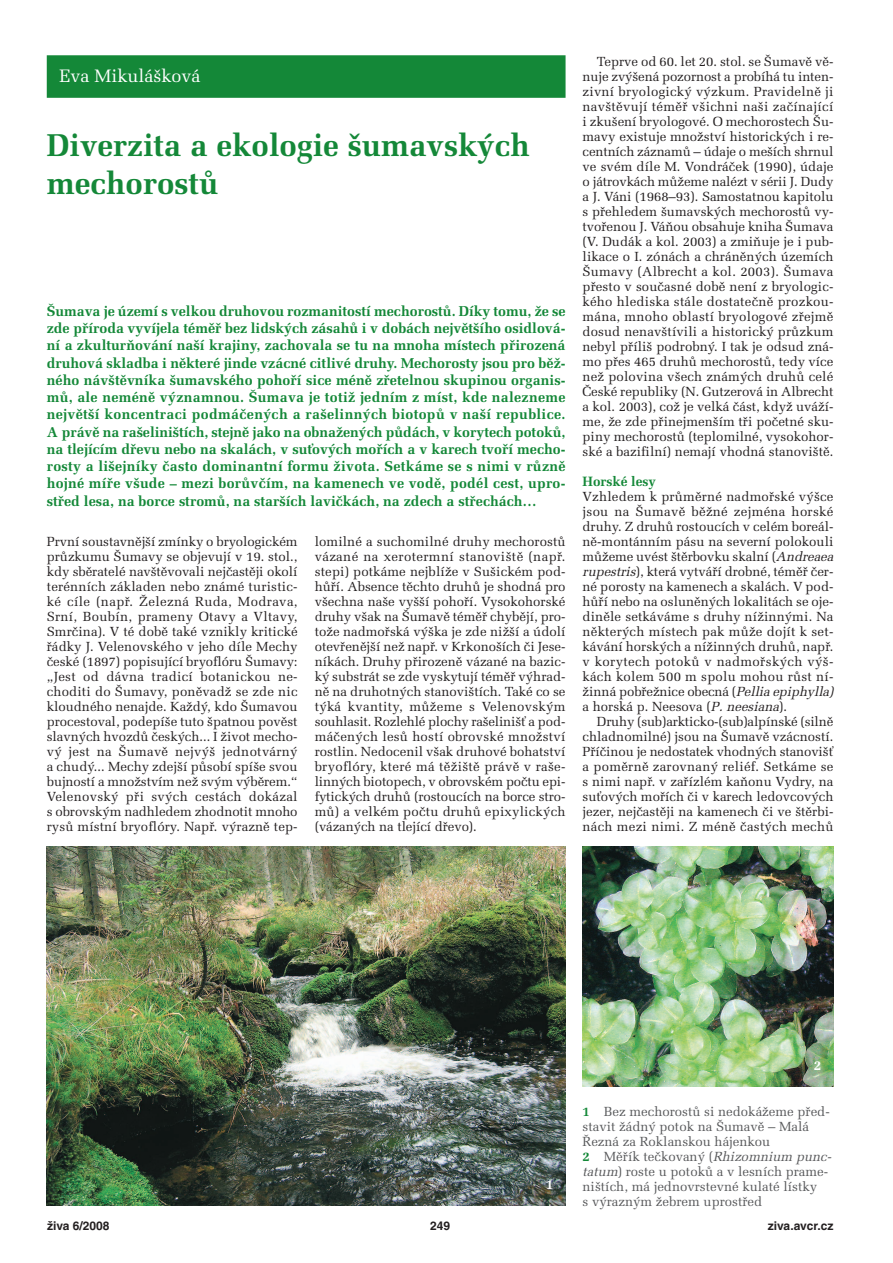
<style>
.page{position:relative;width:893px;height:1263px;background:#fff}
.page>*{position:absolute;margin:0;border:0;box-sizing:border-box;transform-origin:0 0}
.t1{font:700 31.5px/37.5px "Melior CE";color:#148838}
.t2{font:18px "Melior CE";color:#fff}
.t3{font:700 14.25px/17.2px "Melior CE";color:#148838;text-align:justify}
.t4{font:700 13.5px "Melior CE";color:#148838}
.t5{font:700 13.5px "Melior CE";color:#fff}
.t6{font:13.2px/15px "Melior CE";color:#231f20;text-align:justify}
.t7{font:13.2px/15px "Melior CE";color:#57585a}
.t8{font:700 12px "Helvetica CE";color:#231f20}
.s1{font-style:italic}
.s2{font-weight:700;color:#148838}
</style>
<div class="page">
<div style="left:47px;top:55px;width:519px;height:43px;background:#148838"></div>
<img style="left:47px;top:846px;width:519px;height:359px">
<img style="left:583px;top:846px;width:250px;height:240px">
<h2 class="t2" style="left:60px;top:70px;width:143px">Eva Mikulášková</h2>
<h1 class="t1" style="left:47px;top:130px;width:485px">Diverzita a ekologie šumavských mechorostů</h1>
<p class="t3" style="left:47px;top:304px;width:520px">Šumava je území s velkou druhovou rozmanitostí mechorostů. Díky tomu, že se zde příroda vyvíjela téměř bez lidských zásahů i v dobách největšího osidlová&shy;ní a zkulturňování naší krajiny, zachovala se tu na mnoha místech přirozená druhová skladba i některé jinde vzácné citlivé druhy. Mechorosty jsou pro běž&shy;ného návštěvníka šumavského pohoří sice méně zřetelnou skupinou organis&shy;mů, ale neméně významnou. Šumava je totiž jedním z míst, kde nalezneme největší koncentraci podmáčených a rašelinných biotopů v naší republice.<br>A právě na rašeliništích, stejně jako na obnažených půdách, v korytech potoků, na tlejícím dřevu nebo na skalách, v suťových mořích a v karech tvoří mecho&shy;rosty a lišejníky často dominantní formu života. Setkáme se s nimi v různě hojné míře všude – mezi borůvčím, na kamenech ve vodě, podél cest, upro&shy;střed lesa, na borce stromů, na starších lavičkách, na zdech a střechách…</p>
<p class="t6" style="left:47px;top:536px;width:252px">První soustavnější zmínky o bryologickém průzkumu Šumavy se objevují v 19. stol., kdy sběratelé navštěvovali nejčastěji okolí terénních základen nebo známé turistic&shy;ké cíle (např. Železná Ruda, Modrava, Srní, Boubín, prameny Otavy a Vltavy, Smrčina). V té době také vznikly kritické řádky J. Velenovského v jeho díle Mechy české (1897) popisující bryoflóru Šumavy: „Jest od dávna tradicí botanickou ne&shy;choditi do Šumavy, poněvadž se zde nic kloudného nenajde. Každý, kdo Šumavou procestoval, podepíše tuto špatnou pověst slavných hvozdů českých... I život mecho&shy;vý jest na Šumavě nejvýš jednotvárný a chudý... Mechy zdejší působí spíše svou bujností a množstvím než svým výběrem.“ Velenovský při svých cestách dokázal s obrovským nadhledem zhodnotit mnoho rysů místní bryoflóry. Např. výrazně tep-</p>
<p class="t6" style="left:315px;top:536px;width:252px">lomilné a suchomilné druhy mechorostů vázané na xerotermní stanoviště (např. stepi) potkáme nejblíže v Sušickém pod&shy;hůří. Absence těchto druhů je shodná pro všechna naše vyšší pohoří. Vysokohorské druhy však na Šumavě téměř chybějí, pro&shy;tože nadmořská výška je zde nižší a údolí otevřenější než např. v Krkonoších či Jese&shy;níkách. Druhy přirozeně vázané na bazic&shy;ký substrát se zde vyskytují téměř výhrad&shy;ně na druhotných stanovištích. Také co se týká kvantity, můžeme s Velenovským souhlasit. Rozlehlé plochy rašelinišť a pod&shy;máčených lesů hostí obrovské množství rostlin. Nedocenil však druhové bohatství bryoflóry, které má těžiště právě v raše&shy;linných biotopech, v obrovském počtu epi&shy;fytických druhů (rostoucích na borce stro&shy;mů) a velkém počtu druhů epixylických (vázaných na tlející dřevo).</p>
<p class="t6" style="left:583px;top:56px;width:252px;text-indent:14px">Teprve od 60. let 20. stol. se Šumavě vě&shy;nuje zvýšená pozornost a probíhá tu inten&shy;zivní bryologický výzkum. Pravidelně ji navštěvují téměř všichni naši začínající i zkušení bryologové. O mechorostech Šu&shy;mavy existuje množství historických i re&shy;centních záznamů – údaje o meších shrnul ve svém díle M. Vondráček (1990), údaje o játrovkách můžeme nalézt v sérii J. Dudy a J. Váni (1968–93). Samostatnou kapitolu s přehledem šumavských mechorostů vy&shy;tvořenou J. Váňou obsahuje kniha Šumava (V. Dudák a kol. 2003) a zmiňuje je i pub&shy;likace o I. zónách a chráněných územích Šumavy (Albrecht a kol. 2003). Šumava přesto v současné době není z bryologic&shy;kého hlediska stále dostatečně prozkou&shy;mána, mnoho oblastí bryologové zřejmě dosud nenavštívili a historický průzkum nebyl příliš podrobný. I tak je odsud zná&shy;mo přes 465 druhů mechorostů, tedy více než polovina všech známých druhů celé České republiky (N. Gutzerová in Albrecht a kol. 2003), což je velká část, když uváží&shy;me, že zde přinejmenším tři početné sku&shy;piny mechorostů (teplomilné, vysokohor&shy;ské a bazifilní) nemají vhodná stanoviště.</p>
<p class="t4" style="left:583px;top:477px;width:75px">Horské lesy</p>
<p class="t6" style="left:583px;top:491px;width:255px;text-align:left">Vzhledem k průměrné nadmořské výšce jsou na Šumavě běžné zejména horské druhy. Z druhů rostoucích v celém boreál&shy;ně-montánním pásu na severní polokouli můžeme uvést štěrbovku skalní (<span class="s1">Andreaea rupestris</span>), která vytváří drobné, téměř čer&shy;né porosty na kamenech a skalách. V pod&shy;hůří nebo na osluněných lokalitách se oje&shy;diněle setkáváme s druhy nížinnými. Na některých místech pak může dojít k set&shy;kávání horských a nížinných druhů, např. v korytech potoků v nadmořských výš&shy;kách kolem 500 m spolu mohou růst ní&shy;žinná pobřežnice obecná (<span class="s1">Pelliaepiphylla) </span>a horská p. Neesova (<span class="s1">P.neesiana</span>).</p>
<p class="t6" style="left:583px;top:716px;width:252px;text-indent:14px">Druhy (sub)arkticko-(sub)alpínské (silně chladnomilné) jsou na Šumavě vzácností.<br>Příčinou je nedostatek vhodných stanovišť a poměrně zarovnaný reliéf. Setkáme se s nimi např. v zařízlém kaňonu Vydry, na suťových mořích či v karech ledovcových jezer, nejčastěji na kamenech či ve štěrbi&shy;nách mezi nimi. Z méně častých mechů</p>
<p class="t5" style="left:546px;top:1180px;width:9px">1</p>
<p class="t5" style="left:814px;top:1061px;width:9px">2</p>
<p class="t7" style="left:583px;top:1106px;width:253px"><span class="s2">1</span> Bez mechorostů si nedokážeme před&shy;stavit žádný potok na Šumavě – Malá Řezná za Roklanskou hájenkou<br><span class="s2">2</span> Měřík tečkovaný (<span class="s1">Rhizomniumpunc&shy;tatum</span>) roste u potoků a v lesních prame&shy;ništích, má jednovrstevné kulaté lístky<br>s výrazným žebrem uprostřed</p>
<p class="t8" style="left:47px;top:1221px;width:64px">živa 6/2008</p>
<p class="t8" style="left:430px;top:1221px;width:22px">249</p>
<p class="t8" style="left:768px;top:1221px;width:67px">ziva.avcr.cz</p>
</div>
